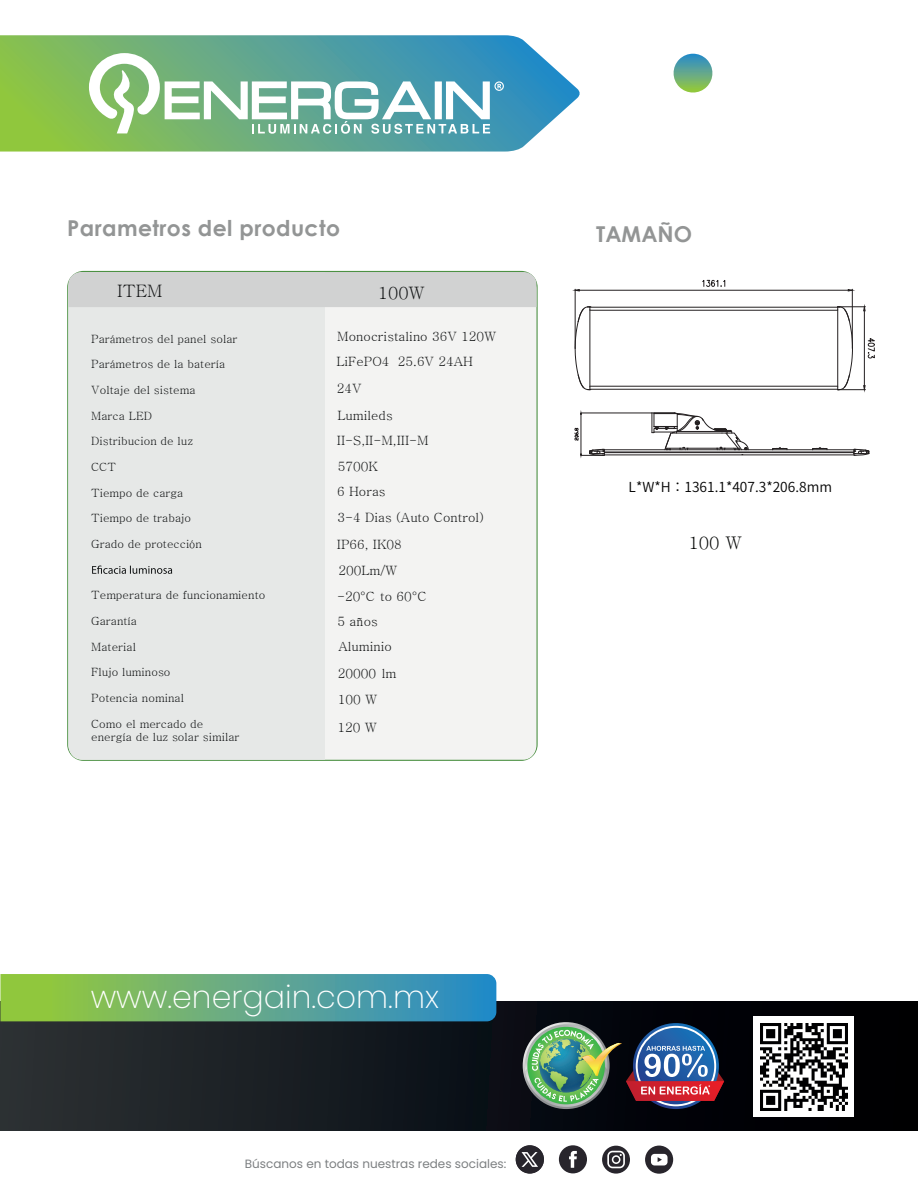
<style>
.page{position:relative;width:918px;height:1188px;background:#fff}
.page>*{position:absolute;margin:0;border:0;box-sizing:border-box;transform-origin:0 0}
.t1{font:200 31.65px "Poppins";color:#fff}
.t2{font:700 21.9px "Century Gothic";letter-spacing:.02em;color:#939595}
.t3{font:17.4px "Batang";color:#040605}
.t4{font:17.1px "Batang";color:#111314}
.t5{font:13.8px "Source Han Sans CN";color:#030303}
.t6{font:12.9px/25.8px "Batang";color:#111314}
.t7{font:12px "Poppins";color:#7c7f81}
.t8{font:11.4px/12.9px "Batang";color:#111314}
.s1{font-family:"Koz Go Pr 6 N"}
</style>
<div class="page">
<svg style="left:0;top:35px;width:580px;height:117px;background:#75b48e"></svg>
<svg style="left:89px;top:53px;width:415px;height:81px"></svg>
<div style="left:0;top:1001px;width:917px;height:129px;background:linear-gradient(to right,#293034,#000)"></div>
<svg style="left:0;top:974px;width:496px;height:47px;background:#62a984"></svg>
<img style="left:523px;top:1022px;width:201px;height:87px">
<div style="left:559px;top:1145px;width:28px;height:28px;background:#28252c;border-radius:50%"></div>
<svg style="left:569px;top:1151px;width:8px;height:17px"></svg>
<div style="left:645px;top:1146px;width:28px;height:28px;background:#28252c;border-radius:50%"></div>
<svg style="left:651px;top:1154px;width:17px;height:11px"></svg>
<svg style="left:602px;top:1146px;width:28px;height:28px"></svg>
<svg style="left:673px;top:54px;width:40px;height:39px"></svg>
<div style="left:754px;top:1017px;width:100px;height:100px;background:#fff"></div>
<img style="left:760px;top:1023px;width:87px;height:87px">
<div style="left:325px;top:307px;width:212px;height:453px;background:#f3f3f2"></div>
<div style="left:68px;top:307px;width:257px;height:453px;background:#e6e8e7"></div>
<div style="left:68px;top:272px;width:469px;height:35px;background:#d1d2d2"></div>
<svg style="left:92px;top:566px;width:80px;height:8px"></svg>
<hr style="left:590px;top:389px;width:248px;height:1px;background:#231f20">
<hr style="left:590px;top:386px;width:248px;height:1px;background:#231f20">
<hr style="left:590px;top:310px;width:248px;height:1px;background:#231f20">
<hr style="left:590px;top:307px;width:248px;height:1px;background:#231f20">
<svg style="left:574px;top:306px;width:17px;height:84px"></svg>
<svg style="left:837px;top:306px;width:38px;height:84px"></svg>
<hr style="left:852px;top:289px;width:1px;height:59px;background:#231f20">
<hr style="left:575px;top:289px;width:1px;height:59px;background:#231f20">
<hr style="left:579px;top:290px;width:269px;height:1px;background:#231f20">
<svg style="left:848px;top:289px;width:5px;height:3px"></svg>
<svg style="left:574px;top:289px;width:6px;height:3px"></svg>
<svg style="left:702px;top:279px;width:24px;height:8px"></svg>
<hr style="left:604px;top:449px;width:63px;height:1px;background:#231f20">
<hr style="left:739px;top:449px;width:115px;height:1px;background:#231f20">
<hr style="left:604px;top:455px;width:250px;height:1px;background:#231f20">
<hr style="left:604px;top:452px;width:250px;height:1px;background:#231f20">
<svg style="left:772px;top:447px;width:16px;height:3px"></svg>
<svg style="left:853px;top:449px;width:17px;height:7px"></svg>
<svg style="left:812px;top:447px;width:16px;height:3px"></svg>
<svg style="left:652px;top:412px;width:97px;height:43px"></svg>
<hr style="left:581px;top:413px;width:71px;height:1px;background:#231f20">
<hr style="left:581px;top:414px;width:1px;height:40px;background:#231f20">
<svg style="left:581px;top:449px;width:24px;height:7px"></svg>
<svg style="left:574px;top:428px;width:5px;height:13px"></svg>
<div style="left:516px;top:1145px;width:28px;height:29px;background:#28252c;border-radius:50%"></div>
<svg style="left:522px;top:1152px;width:16px;height:15px"></svg>
<h2 class="t2" style="left:67px;top:212px;width:274px">Parametros del producto</h2>
<h3 class="t4" style="left:117px;top:282px;width:47px">ITEM</h3>
<h3 class="t4" style="left:378px;top:285px;width:48px">100W</h3>
<p class="t8" style="left:91px;top:332px;width:148px">Parámetros del panel solar</p>
<p class="t8" style="left:91px;top:358px;width:136px">Parámetros de la batería</p>
<p class="t8" style="left:91px;top:384px;width:106px">Voltaje del sistema</p>
<p class="t8" style="left:91px;top:409px;width:62px">Marca LED</p>
<p class="t8" style="left:91px;top:435px;width:103px">Distribucion de luz</p>
<p class="t8" style="left:91px;top:461px;width:26px">CCT</p>
<p class="t8" style="left:91px;top:486px;width:94px">Tiempo de carga</p>
<p class="t8" style="left:91px;top:512px;width:101px">Tiempo de trabajo</p>
<p class="t8" style="left:91px;top:538px;width:112px">Grado de protección</p>
<p class="t6" style="left:337px;top:324px;width:161px">Monocristalino 36V 120W</p>
<p class="t6" style="left:336px;top:348px;width:138px;line-height:27px">LiFePO4 25.6V 24AH<br>24V<br>Lumileds</p>
<p class="t6" style="left:337px;top:427px;width:149px">II-S,II-M,III-M<br>5700K<br>6 Horas<br>3-4 Dias (Auto Control)</p>
<p class="t6" style="left:337px;top:532px;width:66px">IP66, IK08</p>
<p class="t8" style="left:91px;top:589px;width:176px">Temperatura de funcionamiento</p>
<p class="t8" style="left:91px;top:615px;width:47px">Garantía</p>
<p class="t8" style="left:91px;top:640px;width:46px">Material</p>
<p class="t8" style="left:91px;top:666px;width:81px">Flujo luminoso</p>
<p class="t8" style="left:91px;top:692px;width:94px">Potencia nominal</p>
<p class="t8" style="left:91px;top:717px;width:150px">Como el mercado de energía de luz solar similar</p>
<p class="t6" style="left:337px;top:558px;width:91px;line-height:25.3px">200Lm/W -20°C to 60°C<br>5 años</p>
<p class="t6" style="left:338px;top:633px;width:60px;line-height:27.2px">Aluminio<br>20000 lm</p>
<p class="t6" style="left:338px;top:685px;width:41px;line-height:28px">100 W<br>120 W</p>
<h2 class="t2" style="left:596px;top:217px;width:97px">TAMAÑO</h2>
<p class="t5" style="left:629px;top:480px;width:205px">L*W*H<span class="s1">：</span>1361.1*407.3*206.8mm</p>
<h3 class="t3" style="left:689px;top:534px;width:55px">100 W</h3>
<h1 class="t1" style="left:91px;top:979px;width:350px">www.energain.com.mx</h1>
<p class="t7" style="left:245px;top:1157px;width:263px">Búscanos en todas nuestras redes sociales:</p>
</div>
